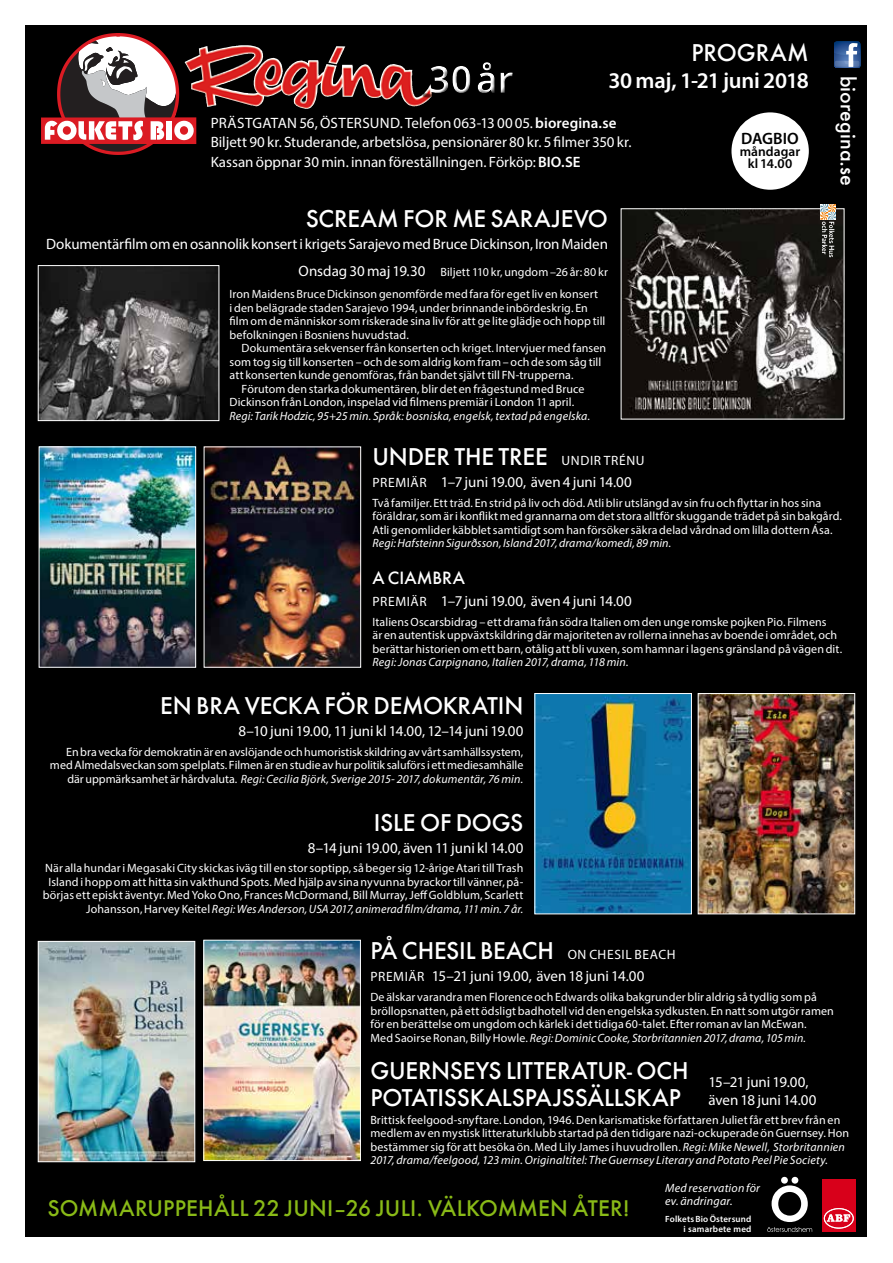
<style>
.page{position:relative;width:893px;height:1263px;background:#fff}
.page>*{position:absolute;margin:0;border:0;box-sizing:border-box;transform-origin:0 0}
.t1{font:500 22.5px/27px "Futura";letter-spacing:-.01em;color:#fff}
.t2{font:600 22.5px "Myriad Pro";letter-spacing:-.01em;color:#fff}
.t3{font:500 21px "Futura";letter-spacing:.01em;color:#89ba17}
.t4{font:500 19.5px "Futura";letter-spacing:.005em;color:#fff}
.t5{font:500 16.5px "Futura";letter-spacing:.005em;color:#fff}
.t6{font:600 16.5px "Myriad Pro";color:#000}
.t7{font:15px/19.5px "Myriad Pro";letter-spacing:-.005em;color:#fff}
.t8{font:600 13.5px/12px "Myriad Pro";letter-spacing:.005em;color:#000;text-align:center}
.t9{font:12px/13.5px "Myriad Pro";letter-spacing:.01em;color:#fff}
.t10{font:italic 12px/13.5px "Myriad Pro";letter-spacing:.01em;color:#fff}
.t11{font:600 9px/10.5px "Myriad Pro";letter-spacing:.02em;color:#fff;text-align:right}
.s1{font-weight:600}
.s2{font-size:15px}
.s3{font-family:"Myriad Pro";font-weight:400;font-size:13.5px}
.s4{font-size:13.5px}
.s5{font-style:italic}
</style>
<div class="page">
<div style="left:26px;top:26px;width:841px;height:1211px;background:#000"></div>
<img style="left:194px;top:45px;width:104px;height:62px">
<svg style="left:41px;top:33px;width:153px;height:122px"></svg>
<svg style="left:767px;top:1177px;width:45px;height:55px"></svg>
<div style="left:822px;top:1178px;width:34px;height:53px;background:#d8001a"></div>
<svg style="left:824px;top:1208px;width:30px;height:20px"></svg>
<div style="left:428px;top:61px;width:86px;height:33px;background:#000;opacity:.75"></div>
<svg style="left:834px;top:42px;width:26px;height:26px"></svg>
<div style="left:731px;top:112px;width:78px;height:78px;background:#fff;border-radius:50%"></div>
<img style="left:623px;top:210px;width:219px;height:207px">
<img style="left:41px;top:448px;width:153px;height:218px">
<div style="left:39px;top:446px;width:157px;height:222px;border:1px solid #fff"></div>
<img style="left:206px;top:448px;width:153px;height:218px">
<div style="left:204px;top:446px;width:157px;height:222px;border:1px solid #fff"></div>
<img style="left:536px;top:695px;width:154px;height:217px">
<div style="left:534px;top:693px;width:158px;height:221px;border:1px solid #fff"></div>
<img style="left:700px;top:695px;width:153px;height:217px">
<div style="left:698px;top:693px;width:157px;height:221px;border:1px solid #fff"></div>
<img style="left:205px;top:942px;width:154px;height:217px">
<div style="left:203px;top:940px;width:158px;height:221px;border:1px solid #fff"></div>
<img style="left:40px;top:943px;width:153px;height:217px">
<div style="left:38px;top:941px;width:157px;height:221px;border:1px solid #fff"></div>
<img style="left:40px;top:267px;width:177px;height:152px">
<div style="left:38px;top:265px;width:181px;height:156px;border:1px solid #fff"></div>
<svg style="left:820px;top:204px;width:16px;height:53px"></svg>
<h1 class="t1" style="left:692px;top:39px;width:119px">PROGRAM</h1>
<h1 class="t2" style="left:608px;top:66px;width:202px">30 maj, 1-21 juni 2018</h1>
<p class="t7" style="left:211px;top:113px;width:422px">PRÄSTGATAN 56, ÖSTERSUND. Telefon 063-13 00 05. <span class="s1">bioregina.se<br></span>Biljett 90 kr. Studerande, arbetslösa, pensionärer 80 kr. 5 filmer 350 kr.<br>Kassan öppnar 30 min. innan föreställningen. Förköp: <span class="s1">BIO.SE</span></p>
<h1 class="t1" style="left:306px;top:205px;width:304px">SCREAM FOR ME SARAJEVO</h1>
<p class="t7" style="left:46px;top:234px;width:563px">Dokumentärfilm om en osannolik konsert i krigets Sarajevo med Bruce Dickinson, Iron Maiden</p>
<p class="t9" style="left:230px;top:261px;width:380px;line-height:22px;text-indent:69px"><span class="s2">Onsdag 30 maj 19.30</span> Biljett 110 kr, ungdom –26 år: 80 kr<br>Iron Maidens Bruce Dickinson genomförde med fara för eget liv en konsert</p>
<p class="t9" style="left:230px;top:301px;width:377px">i den belägrade staden Sarajevo 1994, under brinnande inbördeskrig. En film om de människor som riskerade sina liv för att ge lite glädje och hopp till befolkningen i Bosniens huvudstad.</p>
<p class="t9" style="left:242px;top:341px;width:366px">Dokumentära sekvenser från konserten och kriget. Intervjuer med fansen</p>
<p class="t9" style="left:230px;top:355px;width:373px">som tog sig till konserten – och de som aldrig kom fram – och de som såg till</p>
<p class="t9" style="left:230px;top:368px;width:346px">att konserten kunde genomföras, från bandet självt till FN-trupperna.</p>
<p class="t9" style="left:242px;top:382px;width:344px">Förutom den starka dokumentären, blir det en frågestund med Bruce</p>
<p class="t9" style="left:230px;top:395px;width:346px">Dickinson från London, inspelad vid filmens premiär i London 11 april.</p>
<p class="t10" style="left:230px;top:409px;width:362px">Regi: Tarik Hodzic, 95+25 min. Språk: bosniska, engelsk, textad på engelska.</p>
<h3 class="t6" style="left:741px;top:128px;width:59px">DAGBIO</h3>
<p class="t8" style="left:740px;top:145px;width:62px">måndagar kl 14.00</p>
<h3 class="t4" style="left:861px;top:76px;width:112px;rotate:90deg">bioregina.se</h3>
<h1 class="t1" style="left:372px;top:443px;width:274px">UNDER THE TREE <span class="s3">UNDIR TRÉNU</span></h1>
<p class="t7" style="left:373px;top:472px;width:261px"><span class="s4">PREMIÄR</span> 1–7 juni 19.00, även 4 juni 14.00</p>
<p class="t9" style="left:372px;top:496px;width:471px">Två familjer. Ett träd. En strid på liv och död. Atli blir utslängd av sin fru och flyttar in hos sina föräldrar, som är i konflikt med grannarna om det stora alltför skuggande trädet på sin bakgård.<br>Atli genomlider käbblet samtidigt som han försöker säkra delad vårdnad om lilla dottern Ása.</p>
<p class="t10" style="left:372px;top:536px;width:300px">Regi: Hafsteinn Sigurðsson, Island 2017, drama/komedi, 89 min.</p>
<h3 class="t5" style="left:372px;top:566px;width:94px">A CIAMBRA</h3>
<p class="t7" style="left:373px;top:591px;width:261px"><span class="s4">PREMIÄR</span> 1–7 juni 19.00, även 4 juni 14.00</p>
<p class="t9" style="left:372px;top:615px;width:471px">Italiens Oscarsbidrag – ett drama från södra Italien om den unge romske pojken Pio. Filmens<br>är en autentisk uppväxtskildring där majoriteten av rollerna innehas av boende i området, och berättar historien om ett barn, otålig att bli vuxen, som hamnar i lagens gränsland på vägen dit.</p>
<p class="t10" style="left:372px;top:655px;width:258px">Regi: Jonas Carpignano, Italien 2017, drama, 118 min.</p>
<h1 class="t1" style="left:160px;top:692px;width:365px">EN BRA VECKA FÖR DEMOKRATIN</h1>
<p class="t7" style="left:239px;top:721px;width:286px">8–10 juni 19.00, 11 juni kl 14.00, 12–14 juni 19.00</p>
<p class="t9" style="left:50px;top:745px;width:475px;text-align:right">En bra vecka för demokratin är en avslöjande och humoristisk skildring av vårt samhällssystem, med Almedalsveckan som spelplats. Filmen är en studie av hur politik saluförs i ett mediesamhälle där uppmärksamhet är hårdvaluta. <span class="s5">Regi: Cecilia Björk, Sverige 2015- 2017, dokumentär, 76 min.</span></p>
<h1 class="t1" style="left:374px;top:808px;width:151px">ISLE OF DOGS</h1>
<p class="t7" style="left:308px;top:837px;width:217px">8–14 juni 19.00, även 11 juni kl 14.00</p>
<p class="t9" style="left:43px;top:861px;width:482px;text-align:right">När alla hundar i Megasaki City skickas iväg till en stor soptipp, så beger sig 12-årige Atari till Trash Island i hopp om att hitta sin vakthund Spots. Med hjälp av sina nyvunna byrackor till vänner, på&shy;börjas ett episkt äventyr. Med Yoko Ono, Frances McDormand, Bill Murray, Jeff Goldblum, Scarlett Johansson, Harvey Keitel <span class="s5">Regi: Wes Anderson, USA 2017, animerad film/drama, 111 min. 7 år.</span></p>
<h1 class="t1" style="left:370px;top:937px;width:307px">PÅ CHESIL BEACH <span class="s3">ON CHESIL BEACH</span></h1>
<p class="t7" style="left:370px;top:966px;width:275px"><span class="s4">PREMIÄR</span> 15–21 juni 19.00, även 18 juni 14.00</p>
<p class="t9" style="left:370px;top:990px;width:465px">De älskar varandra men Florence och Edwards olika bakgrunder blir aldrig så tydlig som på bröllopsnatten, på ett ödsligt badhotell vid den engelska sydkusten. En natt som utgör ramen för en berättelse om ungdom och kärlek i det tidiga 60-talet. Efter roman av Ian McEwan.<br>Med Saoirse Ronan, Billy Howle. <span class="s5">Regi: Dominic Cooke, Storbritannien 2017, drama, 105 min.</span></p>
<p class="t7" style="left:708px;top:1073px;width:110px;line-height:18px">15–21 juni 19.00, även 18 juni 14.00</p>
<h1 class="t1" style="left:370px;top:1057px;width:320px">GUERNSEYS LITTERATUR- OCH<br>POTATISSKALSPAJSSÄLLSKAP</h1>
<p class="t9" style="left:370px;top:1113px;width:480px">Brittisk feelgood-snyftare. London, 1946. Den karismatiske författaren Juliet får ett brev från en medlem av en mystisk litteraturklubb startad på den tidigare nazi-ockuperade ön Guernsey. Hon bestämmer sig för att besöka ön. Med Lily James i huvudrollen. <span class="s5">Regi: Mike Newell, Storbritannien 2017, drama/feelgood, 123 min. Originaltitel: The Guernsey Literary and Potato Peel Pie Society.</span></p>
<h2 class="t3" style="left:47px;top:1194px;width:584px">SOMMARUPPEHÅLL 22 JUNI–26 JULI. VÄLKOMMEN ÅTER!</h2>
<p class="t10" style="left:665px;top:1181px;width:96px">Med reservation för ev. ändringar.</p>
<p class="t11" style="left:665px;top:1213px;width:88px">Folkets Bio Östersund i samarbete med</p>
</div>
